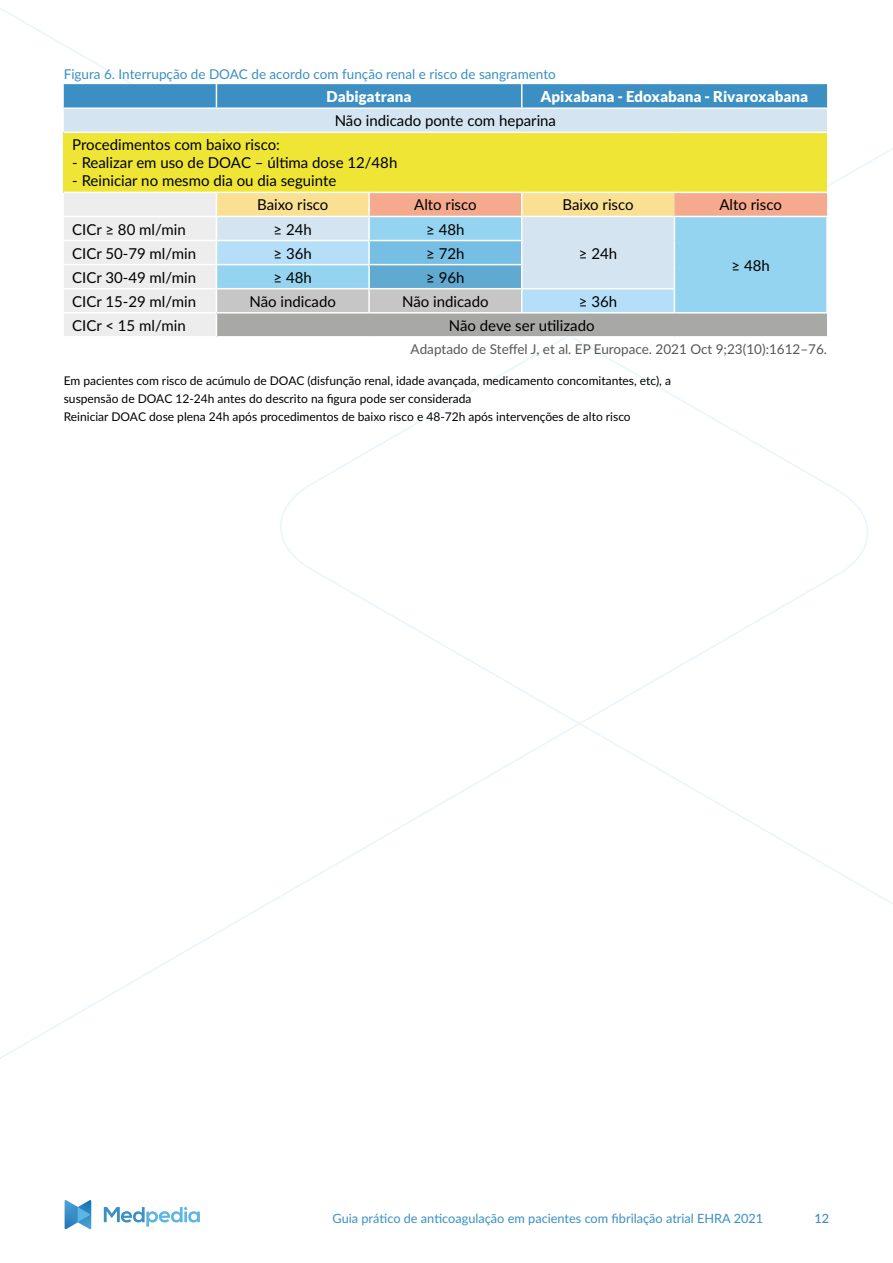
<style>
.page{position:relative;width:893px;height:1263px;background:#fff}
.page>*{position:absolute;margin:0;border:0;box-sizing:border-box;transform-origin:0 0}
.t1{font:15px/24px "Lato";color:#000}
.t2{font:900 15px "Lato";color:#fff}
.t3{font:13.5px "Lato";color:#3b8fc2}
.t4{font:13.5px "Lato";color:#575756}
.t5{font:12.75px "Lato";color:#3b8fc2}
.t6{font:500 12.75px "Lato";color:#3b8fc2}
.t7{font:12px/18px "Lato";color:#000}
</style>
<div class="page">
<img style="left:65px;top:1200px;width:26px;height:29px">
<svg style="left:78px;top:1207px;width:12px;height:15px"></svg>
<svg style="left:104px;top:1207px;width:96px;height:20px"></svg>
<svg style="left:268px;top:84px;width:625px;height:821px"></svg>
<div style="left:64px;top:109px;width:763px;height:23px;background:#d4e5f1"></div>
<div style="left:64px;top:132px;width:763px;height:60px;background:#eee535"></div>
<div style="left:64px;top:84px;width:763px;height:23px;background:#3b8fc2"></div>
<hr style="left:216px;top:107px;width:153px;height:2px;background:#fff">
<hr style="left:369px;top:107px;width:153px;height:2px;background:#fff">
<hr style="left:522px;top:107px;width:152px;height:2px;background:#fff">
<hr style="left:674px;top:107px;width:153px;height:2px;background:#fff">
<hr style="left:64px;top:132px;width:152px;height:1px;background:#fff">
<hr style="left:216px;top:132px;width:153px;height:1px;background:#fff">
<hr style="left:369px;top:132px;width:153px;height:1px;background:#fff">
<hr style="left:522px;top:132px;width:152px;height:1px;background:#fff">
<hr style="left:674px;top:132px;width:153px;height:1px;background:#fff">
<hr style="left:675px;top:312px;width:153px;height:1px;background:#fff">
<hr style="left:216px;top:336px;width:153px;height:2px;background:#fff">
<hr style="left:369px;top:336px;width:153px;height:2px;background:#fff">
<hr style="left:522px;top:336px;width:152px;height:2px;background:#fff">
<hr style="left:674px;top:336px;width:153px;height:2px;background:#fff">
<hr style="left:674px;top:216px;width:154px;height:1px;background:#fff">
<hr style="left:826px;top:217px;width:2px;height:24px;background:#fff">
<hr style="left:826px;top:241px;width:2px;height:24px;background:#fff">
<hr style="left:826px;top:265px;width:2px;height:24px;background:#fff">
<hr style="left:826px;top:289px;width:2px;height:23px;background:#fff">
<svg style="left:64px;top:192px;width:763px;height:145px;background:#c4d3d8"></svg>
<p class="t3" style="left:64px;top:64px;width:493px">Figura 6. Interrupção de DOAC de acordo com função renal e risco de sangramento</p>
<p class="t2" style="left:327px;top:88px;width:87px">Dabigatrana</p>
<p class="t2" style="left:540px;top:88px;width:269px">Apixabana - Edoxabana - Rivaroxabana</p>
<p class="t1" style="left:335px;top:108px;width:223px">Não indicado ponte com heparina</p>
<p class="t1" style="left:72px;top:132px;width:209px">Procedimentos com baixo risco:</p>
<p class="t1" style="left:72px;top:150px;width:327px">- Realizar em uso de DOAC – última dose 12/48h</p>
<p class="t1" style="left:257px;top:168px;width:81px;text-indent:-185px">- Reiniciar no mesmo dia ou dia seguinte<br>Baixo risco</p>
<p class="t1" style="left:414px;top:192px;width:64px">Alto risco</p>
<p class="t1" style="left:562px;top:192px;width:73px">Baixo risco</p>
<p class="t1" style="left:719px;top:192px;width:64px">Alto risco</p>
<p class="t1" style="left:72px;top:216px;width:115px">CICr ≥ 80 ml/min</p>
<p class="t1" style="left:274px;top:216px;width:40px">≥ 24h</p>
<p class="t1" style="left:426px;top:216px;width:40px">≥ 48h</p>
<p class="t1" style="left:72px;top:241px;width:125px">CICr 50-79 ml/min</p>
<p class="t1" style="left:274px;top:241px;width:40px">≥ 36h</p>
<p class="t1" style="left:426px;top:241px;width:40px">≥ 72h</p>
<p class="t1" style="left:72px;top:265px;width:125px">CICr 30-49 ml/min</p>
<p class="t1" style="left:274px;top:265px;width:40px">≥ 48h</p>
<p class="t1" style="left:426px;top:265px;width:40px">≥ 96h</p>
<p class="t1" style="left:72px;top:289px;width:125px">CICr 15-29 ml/min</p>
<p class="t1" style="left:249px;top:289px;width:88px">Não indicado</p>
<p class="t1" style="left:402px;top:289px;width:88px">Não indicado</p>
<p class="t1" style="left:579px;top:289px;width:40px">≥ 36h</p>
<p class="t1" style="left:72px;top:313px;width:115px">CICr &lt; 15 ml/min</p>
<p class="t1" style="left:449px;top:313px;width:147px">Não deve ser utilizado</p>
<p class="t1" style="left:579px;top:241px;width:40px">≥ 24h</p>
<p class="t1" style="left:731px;top:253px;width:40px">≥ 48h</p>
<p class="t4" style="left:411px;top:339px;width:418px">Adaptado de Steffel J, et al. EP Europace. 2021 Oct 9;23(10):1612–76.</p>
<p class="t7" style="left:64px;top:371px;width:609px">Em pacientes com risco de acúmulo de DOAC (disfunção renal, idade avançada, medicamento concomitantes, etc), a suspensão de DOAC 12-24h antes do descrito na figura pode ser considerada<br>Reiniciar DOAC dose plena 24h após procedimentos de baixo risco e 48-72h após intervenções de alto risco</p>
<p class="t5" style="left:333px;top:1209px;width:432px">Guia prático de anticoagulação em pacientes com fibrilação atrial EHRA 2021</p>
<p class="t6" style="left:814px;top:1209px;width:16px">12</p>
</div>
